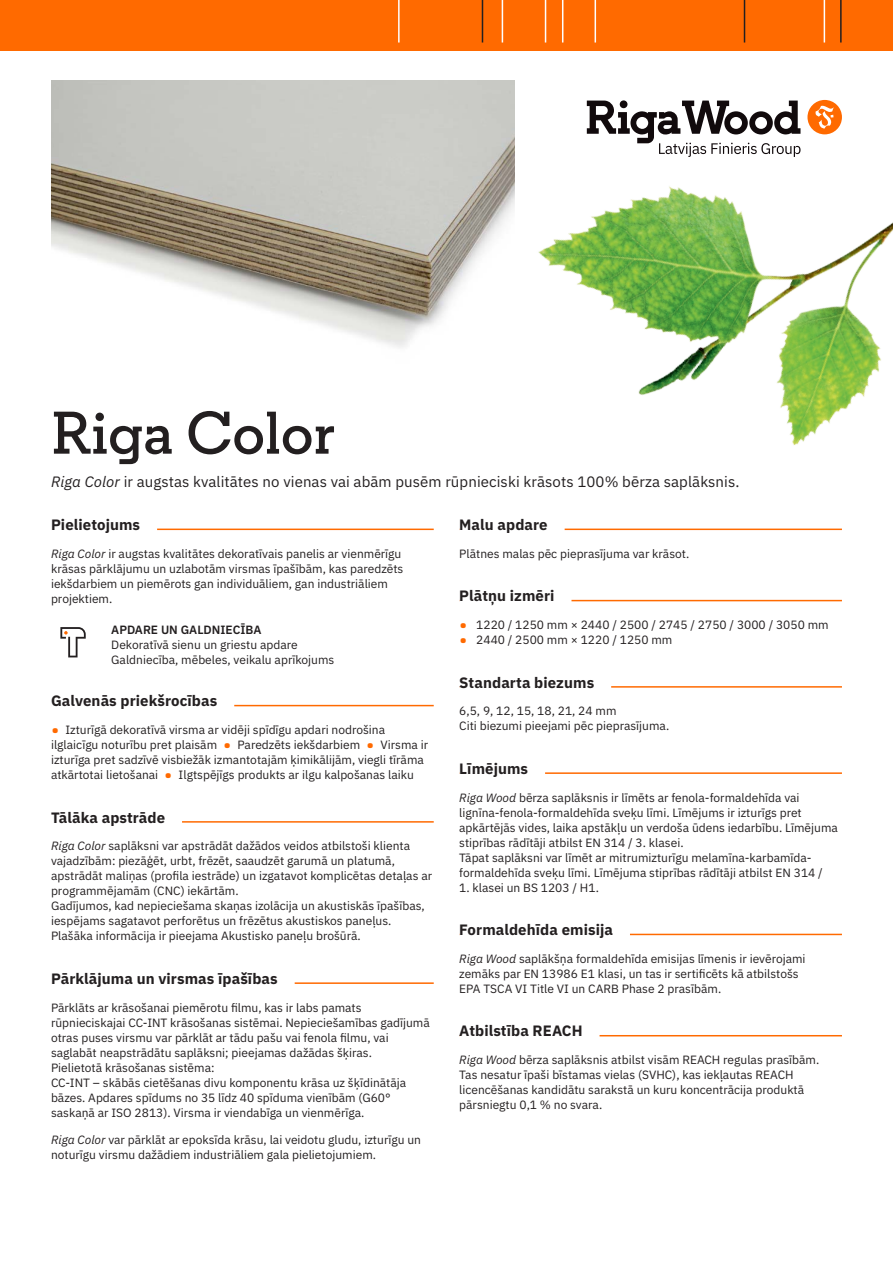
<style>
.page{position:relative;width:893px;height:1263px;background:#fff}
.page>*{position:absolute;margin:0;border:0;box-sizing:border-box;transform-origin:0 0}
.Nosaukums{font:600 60px "Regular Slab";letter-spacing:.005em;color:#231f20}
.Sadaļa{font:700 15px "IBM Plex Sans";letter-spacing:.005em;color:#231f20}
.ievadteksts{font:15px "IBM Plex Sans";letter-spacing:.005em;color:#231f20}
.pamatteksts__6{font:12px/15px "IBM Plex Sans";color:#231f20}
.pamatteksts__3{font:12px/15px "IBM Plex Sans";color:#231f20}
.tabula{font:12px "IBM Plex Sans";color:#231f20}
.Virsraksts_tabulā{font:600 12px "IBM Plex Sans";color:#231f20}
.s1{font-style:italic}
.s2{font-size:21px;color:#ff6a00}
</style>
<div class="page">
<div style="left:0;top:0;width:893px;height:51px;background:#ff6a00"></div>
<hr style="left:398px;top:0;width:2px;height:43px;background:#fff">
<img style="left:475px;top:0;width:418px;height:531px">
<hr style="left:51px;top:529px;width:383px;height:1px;background:#ff6a00">
<div style="left:51px;top:526px;width:106px;height:7px;background:#fff"></div>
<hr style="left:51px;top:705px;width:383px;height:1px;background:#ff6a00">
<div style="left:51px;top:702px;width:183px;height:8px;background:#fff"></div>
<hr style="left:51px;top:821px;width:383px;height:2px;background:#ff6a00">
<div style="left:51px;top:818px;width:131px;height:8px;background:#fff"></div>
<hr style="left:51px;top:982px;width:383px;height:2px;background:#ff6a00">
<div style="left:51px;top:980px;width:244px;height:7px;background:#fff"></div>
<hr style="left:459px;top:529px;width:383px;height:1px;background:#ff6a00">
<div style="left:459px;top:526px;width:106px;height:7px;background:#fff"></div>
<hr style="left:459px;top:600px;width:383px;height:1px;background:#ff6a00">
<div style="left:459px;top:597px;width:112px;height:8px;background:#fff"></div>
<hr style="left:459px;top:686px;width:383px;height:2px;background:#ff6a00">
<div style="left:459px;top:683px;width:152px;height:8px;background:#fff"></div>
<hr style="left:459px;top:772px;width:383px;height:2px;background:#ff6a00">
<div style="left:459px;top:770px;width:86px;height:7px;background:#fff"></div>
<hr style="left:459px;top:934px;width:383px;height:1px;background:#ff6a00">
<div style="left:459px;top:931px;width:171px;height:7px;background:#fff"></div>
<hr style="left:459px;top:1035px;width:383px;height:1px;background:#ff6a00">
<div style="left:459px;top:1032px;width:141px;height:8px;background:#fff"></div>
<svg style="left:60px;top:627px;width:26px;height:30px"></svg>
<img style="left:51px;top:81px;width:463px;height:303px">
<p class="Nosaukums" style="left:51px;top:396px;width:285px">Riga Color</p>
<p class="ievadteksts" style="left:51px;top:470px;width:690px"><span class="s1">Riga Color</span> ir augstas kvalitātes no vienas vai abām pusēm rūpnieciski krāsots 100% bērza saplāksnis.</p>
<p class="Sadaļa" style="left:51px;top:513px;width:91px">Pielietojums</p>
<p class="pamatteksts__3" style="left:51px;top:545px;width:354px"><span class="s1">Riga Color</span> ir augstas kvalitātes dekoratīvais panelis ar vienmērīgu krāsas pārklājumu un uzlabotām virsmas īpašībām, kas paredzēts iekšdarbiem un piemērots gan individuāliem, gan industriāliem projektiem.</p>
<p class="Virsraksts_tabulā" style="left:111px;top:620px;width:152px">APDARE UN GALDNIECĪBA</p>
<p class="tabula" style="left:111px;top:636px;width:188px">Dekoratīvā sienu un griestu apdare</p>
<p class="tabula" style="left:111px;top:651px;width:225px">Galdniecība, mēbeles, veikalu aprīkojums</p>
<p class="Sadaļa" style="left:51px;top:689px;width:168px">Galvenās priekšrocības</p>
<p class="pamatteksts__6" style="left:51px;top:721px;width:379px"><span class="s2">•</span> Izturīgā dekoratīvā virsma ar vidēji spīdīgu apdari nodrošina ilglaicīgu noturību pret plaisām <span class="s2">•</span> Paredzēts iekšdarbiem <span class="s2">•</span> Virsma ir izturīga pret sadzīvē visbiežāk izmantotajām ķimikālijām, viegli tīrāma atkārtotai lietošanai <span class="s2">•</span> Ilgtspējīgs produkts ar ilgu kalpošanas laiku</p>
<p class="Sadaļa" style="left:51px;top:805px;width:116px">Tālāka apstrāde</p>
<p class="pamatteksts__6" style="left:51px;top:838px;width:383px"><span class="s1">Riga Color</span> saplāksni var apstrādāt dažādos veidos atbilstoši klienta vajadzībām: piezāģēt, urbt, frēzēt, saaudzēt garumā un platumā, apstrādāt maliņas (profila iestrāde) un izgatavot komplicētas detaļas ar programmējamām (CNC) iekārtām.</p>
<p class="pamatteksts__6" style="left:51px;top:898px;width:375px">Gadījumos, kad nepieciešama skaņas izolācija un akustiskās īpašības, iespējams sagatavot perforētus un frēzētus akustiskos paneļus.<br>Plašāka informācija ir pieejama Akustisko paneļu brošūrā.</p>
<p class="Sadaļa" style="left:51px;top:967px;width:228px">Pārklājuma un virsmas īpašības</p>
<p class="pamatteksts__6" style="left:51px;top:999px;width:380px">Pārklāts ar krāsošanai piemērotu filmu, kas ir labs pamats rūpnieciskajai CC-INT krāsošanas sistēmai. Nepieciešamības gadījumā otras puses virsmu var pārklāt ar tādu pašu vai fenola filmu, vai saglabāt neapstrādātu saplāksni; pieejamas dažādas šķiras.</p>
<p class="pamatteksts__6" style="left:51px;top:1059px;width:165px">Pielietotā krāsošanas sistēma:</p>
<p class="pamatteksts__6" style="left:51px;top:1074px;width:357px">CC-INT – skābās cietēšanas divu komponentu krāsa uz šķīdinātāja bāzes. Apdares spīdums no 35 līdz 40 spīduma vienībām (G60° saskaņā ar ISO 2813). Virsma ir viendabīga un vienmērīga.</p>
<p class="pamatteksts__3" style="left:51px;top:1132px;width:371px"><span class="s1">Riga Color</span> var pārklāt ar epoksīda krāsu, lai veidotu gludu, izturīgu un noturīgu virsmu dažādiem industriāliem gala pielietojumiem.</p>
<p class="Sadaļa" style="left:459px;top:513px;width:90px">Malu apdare</p>
<p class="pamatteksts__6" style="left:459px;top:545px;width:232px">Plātnes malas pēc pieprasījuma var krāsot.</p>
<p class="Sadaļa" style="left:459px;top:584px;width:97px">Plātņu izmēri</p>
<p class="pamatteksts__6" style="left:459px;top:616px;width:371px"><span class="s2">•</span> 1220 / 1250 mm × 2440 / 2500 / 2745 / 2750 / 3000 / 3050 mm</p>
<p class="pamatteksts__6" style="left:459px;top:631px;width:215px"><span class="s2">•</span> 2440 / 2500 mm × 1220 / 1250 mm</p>
<p class="Sadaļa" style="left:459px;top:670px;width:136px">Standarta biezums</p>
<p class="pamatteksts__6" style="left:459px;top:703px;width:159px">6,5, 9, 12, 15, 18, 21, 24 mm</p>
<p class="pamatteksts__6" style="left:459px;top:718px;width:212px">Citi biezumi pieejami pēc pieprasījuma.</p>
<p class="Sadaļa" style="left:459px;top:757px;width:70px">Līmējums</p>
<p class="pamatteksts__6" style="left:459px;top:789px;width:380px"><span class="s1">Riga Wood</span> bērza saplāksnis ir līmēts ar fenola-formaldehīda vai lignīna-fenola-formaldehīda sveķu līmi. Līmējums ir izturīgs pret apkārtējās vides, laika apstākļu un verdoša ūdens iedarbību. Līmējuma stiprības rādītāji atbilst EN 314 / 3. klasei.</p>
<p class="pamatteksts__6" style="left:459px;top:849px;width:365px">Tāpat saplāksni var līmēt ar mitrumizturīgu melamīna-karbamīda&shy;formaldehīda sveķu līmi. Līmējuma stiprības rādītāji atbilst EN 314 /</p>
<p class="pamatteksts__6" style="left:459px;top:879px;width:141px">1. klasei un BS 1203 / H1.</p>
<p class="Sadaļa" style="left:459px;top:918px;width:155px">Formaldehīda emisija</p>
<p class="pamatteksts__6" style="left:459px;top:950px;width:348px"><span class="s1">Riga Wood</span> saplākšņa formaldehīda emisijas līmenis ir ievērojami zemāks par EN 13986 E1 klasi, un tas ir sertificēts kā atbilstošs<br>EPA TSCA VI Title VI un CARB Phase 2 prasībām.</p>
<p class="Sadaļa" style="left:459px;top:1019px;width:125px">Atbilstība REACH</p>
<p class="pamatteksts__6" style="left:459px;top:1051px;width:362px"><span class="s1">Riga Wood</span> bērza saplāksnis atbilst visām REACH regulas prasībām.<br>Tas nesatur īpaši bīstamas vielas (SVHC), kas iekļautas REACH licencēšanas kandidātu sarakstā un kuru koncentrācija produktā pārsniegtu 0,1 % no svara.</p>
</div>
